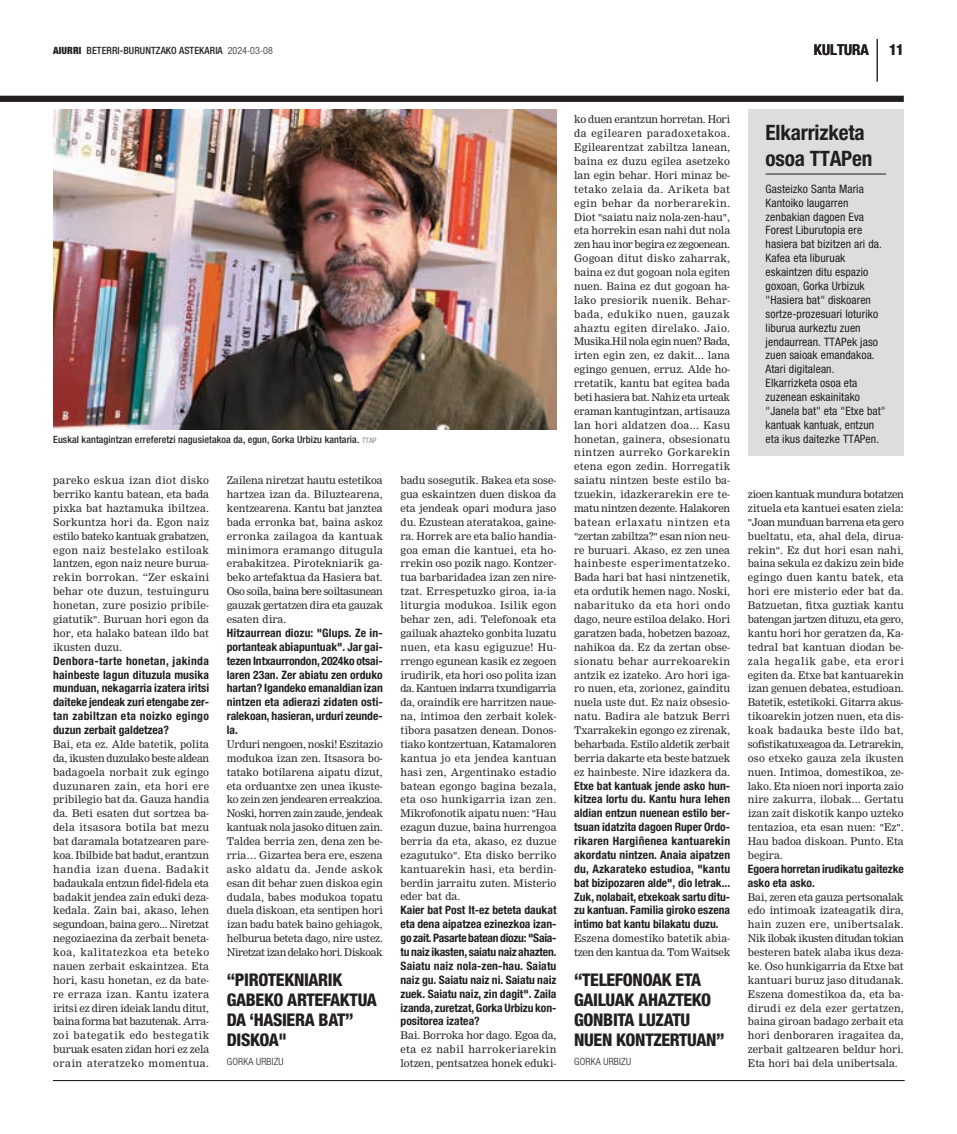
<style>
.page{position:relative;width:957px;height:1134px;background:#fff}
.page>*{position:absolute;margin:0;border:0;box-sizing:border-box;transform-origin:0 0}
.t1{font:700 condensed 21.25px/26.2px "Helvetica Neue";letter-spacing:-.01em;color:#231f20}
.t2{font:800 condensed 17.5px/20px "Helvetica Neue";letter-spacing:.055em;color:#231f20}
.t3{font:800 condensed 17.5px/20px "Helvetica Neue";letter-spacing:.035em;color:#231f20}
.t4{font:700 condensed 15px "Helvetica Neue";color:#231f20}
.t5{font:700 condensed 11.62px/13.9px "Helvetica Neue";color:#231f20;text-align:justify}
.t6{font:condensed 11.62px/13.9px "Helvetica Neue";letter-spacing:.01em;color:#231f20}
.t7{font:10.38px/13.9px "M Nimrod";color:#231f20;text-align:justify}
.t8{font:500 condensed 10px "Helvetica Neue";letter-spacing:.01em;color:#231f20}
.t9{font:300 condensed 10px "Helvetica Neue";letter-spacing:.02em;color:#231f20}
.s1{font-weight:900}
.s2{font-weight:300}
.s3{font-weight:400;font-size:7.5px;color:#808285}
</style>
<div class="page">
<div style="left:0;top:96px;width:904px;height:6px;background:#231f20"></div>
<hr style="left:53px;top:1080px;width:851px;height:1px;background:#231f20">
<hr style="left:877px;top:39px;width:1px;height:42px;background:#231f20">
<img style="left:53px;top:110px;width:503px;height:320px">
<div style="left:748px;top:110px;width:156px;height:346px;background:#dcdddf"></div>
<hr style="left:765px;top:174px;width:121px;height:1px;background:#231f20">
<p class="t8" style="left:53px;top:45px;width:221px"><span class="s1">AIURRI</span> BETERRI-BURUNTZAKO ASTEKARIA <span class="s2">2024-03-08</span></p>
<h3 class="t4" style="left:814px;top:41px;width:55px">kultura</h3>
<h3 class="t4" style="left:889px;top:41px;width:16px">11</h3>
<p class="t8" style="left:53px;top:433px;width:325px">Euskal kantagintzan erreferetzi nagusietakoa da, egun, Gorka Urbizu kantaria. <span class="s3">ttap</span></p>
<p class="t7" style="left:53px;top:474px;width:158px">pareko eskua izan diot disko berriko kantu batean, eta bada pixka bat haztamuka ibiltzea.<br>Sorkuntza hori da. Egon naiz estilo bateko kantuak grabatzen, egon naiz bestelako estiloak lantzen, egon naiz neure burua&shy;rekin borrokan. “Zer eskaini behar ote duzun, testuinguru honetan, zure posizio pribile&shy;giatutik". Buruan hori egon da hor, eta halako batean ildo bat ikusten duzu.</p>
<p class="t5" style="left:53px;top:653px;width:157px">Denbora-tarte honetan, jakinda hainbeste lagun dituzula musika munduan, nekagarria izatera iritsi daiteke jendeak zuri etengabe zer&shy;tan zabiltzan eta noizko egingo duzun zerbait galdetzea?</p>
<p class="t7" style="left:53px;top:737px;width:158px">Bai, eta ez. Alde batetik, polita da, ikusten duzulako beste aldean badagoela norbait zuk egingo duzunaren zain, eta hori ere pribilegio bat da. Gauza handia da. Beti esaten dut sortzea ba&shy;dela itsasora botila bat mezu bat daramala botatzearen pare&shy;koa. Ibilbide bat badut, erantzun handia izan duena. Badakit badaukala entzun fidel-fidela eta badakit jendea zain eduki deza&shy;kedala. Zain bai, akaso, lehen segundoan, baina gero... Niretzat negoziaezina da zerbait beneta&shy;koa, kalitatezkoa eta beteko nauen zerbait eskaintzea. Eta hori, kasu honetan, ez da bate&shy;re erraza izan. Kantu izatera iritsi ez diren ideiak landu ditut, baina forma bat bazutenak. Arra&shy;zoi bategatik edo bestegatik buruak esaten zidan hori ez zela orain ateratzeko momentua.</p>
<p class="t7" style="left:227px;top:474px;width:158px">Zailena niretzat hautu estetikoa hartzea izan da. Biluztearena, kentzearena. Kantu bat janztea bada erronka bat, baina askoz erronka zailagoa da kantuak minimora eramango ditugula erabakitzea. Pirotekniarik ga&shy;beko artefaktua da Hasiera bat.<br>Oso soila, baina bere soiltasunean gauzak gertatzen dira eta gauzak esaten dira.</p>
<p class="t5" style="left:227px;top:626px;width:157px">Hitzaurrean diozu: "Glups. Ze in&shy;portanteak abiapuntuak". Jar gai&shy;tezen Intxaurrondon, 2024ko otsai&shy;laren 23an. Zer abiatu zen orduko hartan? Igandeko emanaldian izan nintzen eta adierazi zidaten osti&shy;ralekoan, hasieran, urduri zeunde&shy;la.</p>
<p class="t7" style="left:227px;top:737px;width:158px">Urduri nengoen, noski! Eszitazio modukoa izan zen. Itsasora bo&shy;tatako botilarena aipatu dizut, eta orduantxe zen unea ikuste&shy;ko zein zen jendearen erreakzioa.<br>Noski, horren zain zaude, jendeak kantuak nola jasoko dituen zain.<br>Taldea berria zen, dena zen be&shy;rria… Gizartea bera ere, eszena asko aldatu da. Jende askok esan dit behar zuen diskoa egin dudala, babes modukoa topatu duela diskoan, eta sentipen hori izan badu batek baino gehiagok, helburua beteta dago, nire ustez.<br>Niretzat izan delako hori. Diskoak</p>
<h2 class="t3" style="left:227px;top:969px;width:150px">“PIROTEKNIARIK<br>GAB EKO ARTEFAKTUA<br>DA ‘HASIERA BAT”<br>DISKOA"</h2>
<p class="t9" style="left:227px;top:1056px;width:58px">GORKA URBIZU</p>
<p class="t7" style="left:400px;top:474px;width:158px">badu sosegutik. Bakea eta sose&shy;gua eskaintzen duen diskoa da eta jendeak opari modura jaso du. Ezustean ateratakoa, gaine&shy;ra. Horrek are eta balio handia&shy;goa eman die kantuei, eta ho&shy;rrekin oso pozik nago. Kontzer&shy;tua barbaridadea izan zen nire&shy;tzat. Errespetuzko giroa, ia-ia liturgia modukoa. Isilik egon behar zen, adi. Telefonoak eta gailuak ahazteko gonbita luzatu nuen, eta kasu egiguzue! Hu&shy;rrengo egunean kasik ez zegoen irudirik, eta hori oso polita izan da. Kantuen indarra txundigarria da, oraindik ere harritzen naue&shy;na, intimoa den zerbait kolek&shy;tibora pasatzen denean. Donos&shy;tiako kontzertuan, Katamaloren kantua jo eta jendea kantuan hasi zen, Argentinako estadio batean egongo bagina bezala, eta oso hunkigarria izan zen.<br>Mikrofonotik aipatu nuen: "Hau ezagun duzue, baina hurrengoa berria da eta, akaso, ez duzue ezagutuko". Eta disko berriko kantuarekin hasi, eta berdin&shy;berdin jarraitu zuten. Misterio eder bat da.</p>
<p class="t5" style="left:400px;top:903px;width:158px">Kaier bat Post It-ez beteta daukat eta dena aipatzea ezinezkoa izan&shy;go zait. Pasarte batean diozu: "Saia&shy;tu naiz ikasten, saiatu naiz ahazten.<br>Saiatu naiz nola-zen-hau. Saiatu naiz gu. Saiatu naiz ni. Saiatu naiz zuek. Saiatu naiz, zin dagit". Zaila izanda, zuretzat, Gorka Urbizu kon&shy;positorea izatea?</p>
<p class="t7" style="left:400px;top:1029px;width:157px">Bai. Borroka hor dago. Egoa da, eta ez nabil harrokeriarekin lotzen, pentsatzea honek eduki-</p>
<p class="t7" style="left:574px;top:113px;width:158px">ko duen erantzun horretan. Hori da egilearen paradoxetakoa.<br>Egilearentzat zabiltza lanean, baina ez duzu egilea asetzeko lan egin behar. Hori minaz be&shy;tetako zelaia da. Ariketa bat egin behar da norberarekin.<br>Diot "saiatu naiz nola-zen-hau", eta horrekin esan nahi dut nola zen hau inor begira ez zegoenean.<br>Gogoan ditut disko zaharrak, baina ez dut gogoan nola egiten nuen. Baina ez dut gogoan ha&shy;lako presiorik nuenik. Behar&shy;bada, edukiko nuen, gauzak ahaztu egiten direlako. Jaio.<br>Musika.Hil nola egin nuen? Bada, irten egin zen, ez dakit... lana egingo genuen, erruz. Alde ho&shy;rretatik, kantu bat egitea bada beti hasiera bat. Nahiz eta urteak eraman kantugintzan, artisauza lan hori aldatzen doa... Kasu honetan, gainera, obsesionatu nintzen aurreko Gorkarekin etena egon zedin. Horregatik saiatu nintzen beste estilo ba&shy;tzuekin, idazkerarekin ere te&shy;matu nintzen dezente. Halakoren batean erlaxatu nintzen eta "zertan zabiltza?" esan nion neu&shy;re buruari. Akaso, ez zen unea hainbeste esperimentatzeko.<br>Bada hari bat hasi nintzenetik, eta ordutik hemen nago. Noski, nabarituko da eta hori ondo dago, neure estiloa delako. Hori garatzen bada, hobetzen bazoaz, nahikoa da. Ez da zertan obse&shy;sionatu behar aurrekoarekin antzik ez izateko. Aro hori iga&shy;ro nuen, eta, zorionez, gainditu nuela uste dut. Ez naiz obsesio&shy;natu. Badira ale batzuk Berri Txarrakekin egongo ez zirenak, beharbada. Estilo aldetik zerbait berria dakarte eta beste batzuek ez hainbeste. Nire idazkera da.</p>
<p class="t5" style="left:574px;top:778px;width:157px">Etxe bat kantuak jende asko hun&shy;kitzea lortu du. Kantu hura lehen aldian entzun nuenean estilo ber&shy;tsuan idatzita dagoen Ruper Ordo&shy;rikaren Hargiñenea kantuarekin akordatu nintzen. Anaia aipatzen du, Azkarateko estudioa, "kantu bat bizipozaren alde", dio letrak...<br>Zuk, nolabait, etxekoak sartu ditu&shy;zu kantuan. Familia giroko eszena intimo bat kantu bilakatu duzu.</p>
<p class="t7" style="left:574px;top:931px;width:157px">Eszena domestiko batetik abia&shy;tzen den kantua da. Tom Waitsek</p>
<h2 class="t2" style="left:574px;top:969px;width:152px">“TELEFONOAK ETA<br>GAILUAK AHAZTEKO<br>GO NBITA LUZATU<br>NUEN KONTZERTUAN”</h2>
<p class="t9" style="left:574px;top:1056px;width:58px">GORKA URBIZU</p>
<h1 class="t1" style="left:765px;top:119px;width:108px">Elkarrizketa osoa TTAPen</h1>
<p class="t6" style="left:765px;top:182px;width:118px">Gasteizko Santa Maria<br>Kantoiko laugarren zenbakian dagoen Eva<br>Forest Liburutopia ere hasiera bat bizitzen ari da.<br>Kafea eta liburuak eskaintzen ditu espazio goxoan, Gorka Urbizuk "Hasiera bat" diskoaren sortze-prozesuari loturiko liburua aurkeztu zuen jendaurrean. TTAP</p>
<p class="t6" style="left:765px;top:334px;width:122px;text-indent:81px">ek jaso zuen saioak emandakoa.<br>Atari digitalean.<br>Elkarrizketa osoa eta zuzenean eskainitako "Janela bat" eta "Etxe bat" kantuak kantuak, entzun eta ikus daitezke TTAP</p>
<p class="t6" style="left:865px;top:432px;width:15px">en.</p>
<p class="t7" style="left:748px;top:487px;width:157px">zioen kantuak mundura botatzen zituela eta kantuei esaten ziela: "Joan munduan barrena eta gero bueltatu, eta, ahal dela, dirua&shy;rekin". Ez dut hori esan nahi, baina sekula ez dakizu zein bide egingo duen kantu batek, eta hori ere misterio eder bat da.<br>Batzuetan, fitxa guztiak kantu batengan jartzen dituzu, eta gero, kantu hori hor geratzen da, Ka&shy;tedral bat kantuan diodan be&shy;zala hegalik gabe, eta erori egiten da. Etxe bat kantuarekin izan genuen debatea, estudioan.<br>Batetik, estetikoki. Gitarra akus&shy;tikoarekin jotzen nuen, eta dis&shy;koak badauka beste ildo bat, sofistikatuxeagoa da. Letrarekin, oso etxeko gauza zela ikusten nuen. Intimoa, domestikoa, ze&shy;lako. Eta nioen nori inporta zaio nire zakurra, ilobak... Gertatu izan zait diskotik kanpo uzteko tentazioa, eta esan nuen: "Ez".<br>Hau badoa diskoan. Punto. Eta begira.</p>
<p class="t5" style="left:748px;top:861px;width:158px">Egoera horretan irudikatu gaitezke asko eta asko.</p>
<p class="t7" style="left:748px;top:890px;width:157px">Bai, zeren eta gauza pertsonalak edo intimoak izateagatik dira, hain zuzen ere, unibertsalak.<br>Nik ilobak ikusten ditudan tokian besteren batek alaba ikus deza&shy;ke. Oso hunkigarria da Etxe bat kantuari buruz jaso ditudanak.<br>Eszena domestikoa da, eta ba&shy;dirudi ez dela ezer gertatzen, baina giroan badago zerbait eta hori denboraren iragaitea da, zerbait galtzearen beldur hori.<br>Eta hori bai dela unibertsala.</p>
</div>
